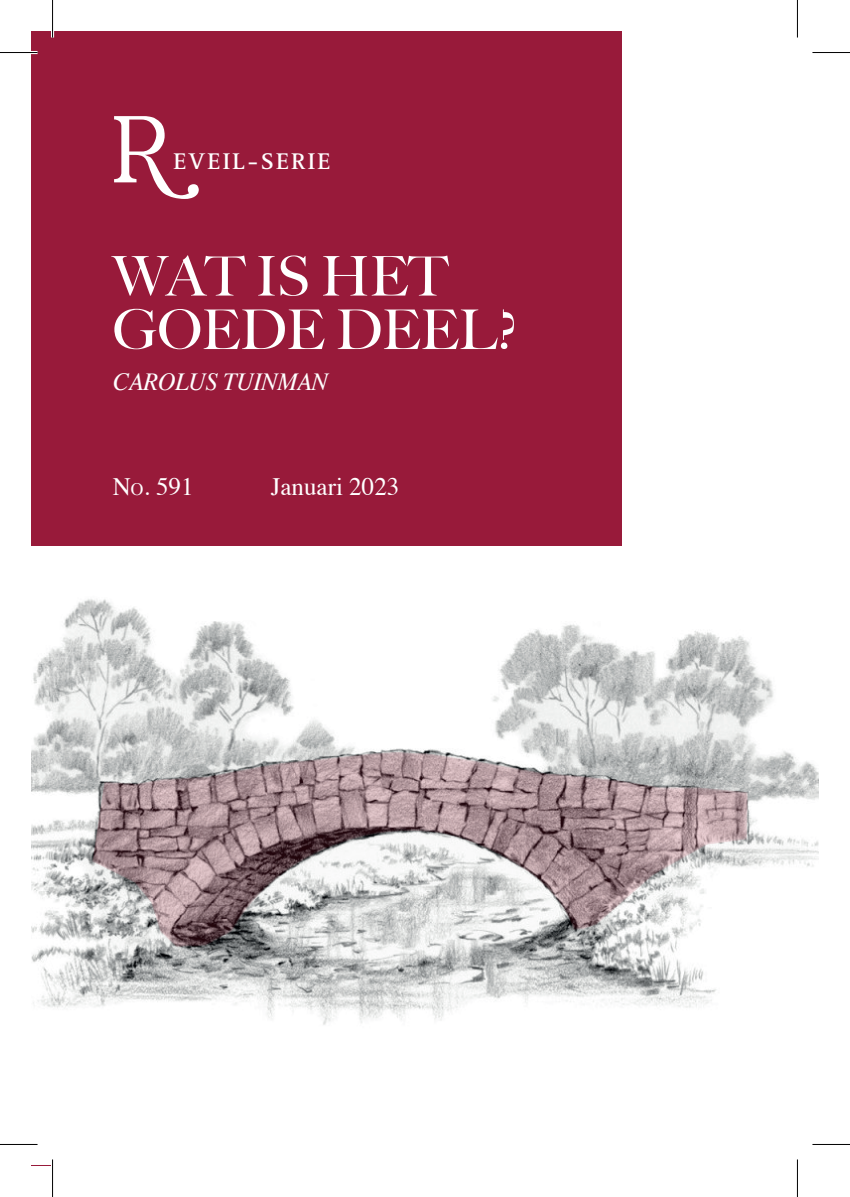
<style>
.page{position:relative;width:850px;height:1197px;background:#fff}
.page>*{position:absolute;margin:0;border:0;box-sizing:border-box;transform-origin:0 0}
.t1{font:95.25px "Rubinstein";color:#fff}
.t2{font:500 54.75px/53.5px "Big Caslon";letter-spacing:-.01em;color:#fff}
.t3{font:25px "Times";color:#fff}
.t4{font:25px "Times";color:#fff}
.t5{font:italic 24.5px "Times";letter-spacing:-.02em;color:#fff}
.t6{font:700 23.5px "Rotis Serif Std";letter-spacing:.1em;color:#fff}
.s1{font-size:17.5px}
</style>
<div class="page">
<img style="left:31px;top:527px;width:787px;height:498px">
<svg style="left:92px;top:751px;width:655px;height:195px;background:#b6a9ac"></svg>
<div style="left:31px;top:31px;width:590px;height:514px;background:#981a3a"></div>
<hr style="left:0;top:51px;width:38px;height:3px;background:#fff">
<hr style="left:51px;top:0;width:3px;height:37px;background:#fff">
<hr style="left:0;top:52px;width:38px;height:1px;background:#000">
<hr style="left:812px;top:52px;width:37px;height:1px;background:#000">
<hr style="left:0;top:1143px;width:38px;height:1px;background:#000">
<hr style="left:812px;top:1143px;width:37px;height:1px;background:#000">
<hr style="left:52px;top:0;width:1px;height:37px;background:#000">
<hr style="left:52px;top:1159px;width:1px;height:37px;background:#000">
<hr style="left:796px;top:0;width:1px;height:37px;background:#000">
<hr style="left:796px;top:1159px;width:1px;height:37px;background:#000">
<h1 class="t1" style="left:113px;top:98px;width:58px">R</h1>
<p class="t6" style="left:173px;top:148px;width:158px">EVEIL-SERIE</p>
<p class="t2" style="left:113px;top:247px;width:406px">WAT IS HET<br>GOEDE DEEL?</p>
<p class="t5" style="left:113px;top:360px;width:216px">CAROLUS TUINMAN</p>
<p class="t4" style="left:113px;top:463px;width:82px">N<span class="s1">o</span>. 591</p>
<p class="t3" style="left:270px;top:463px;width:130px">Januari 2023</p>
</div>
